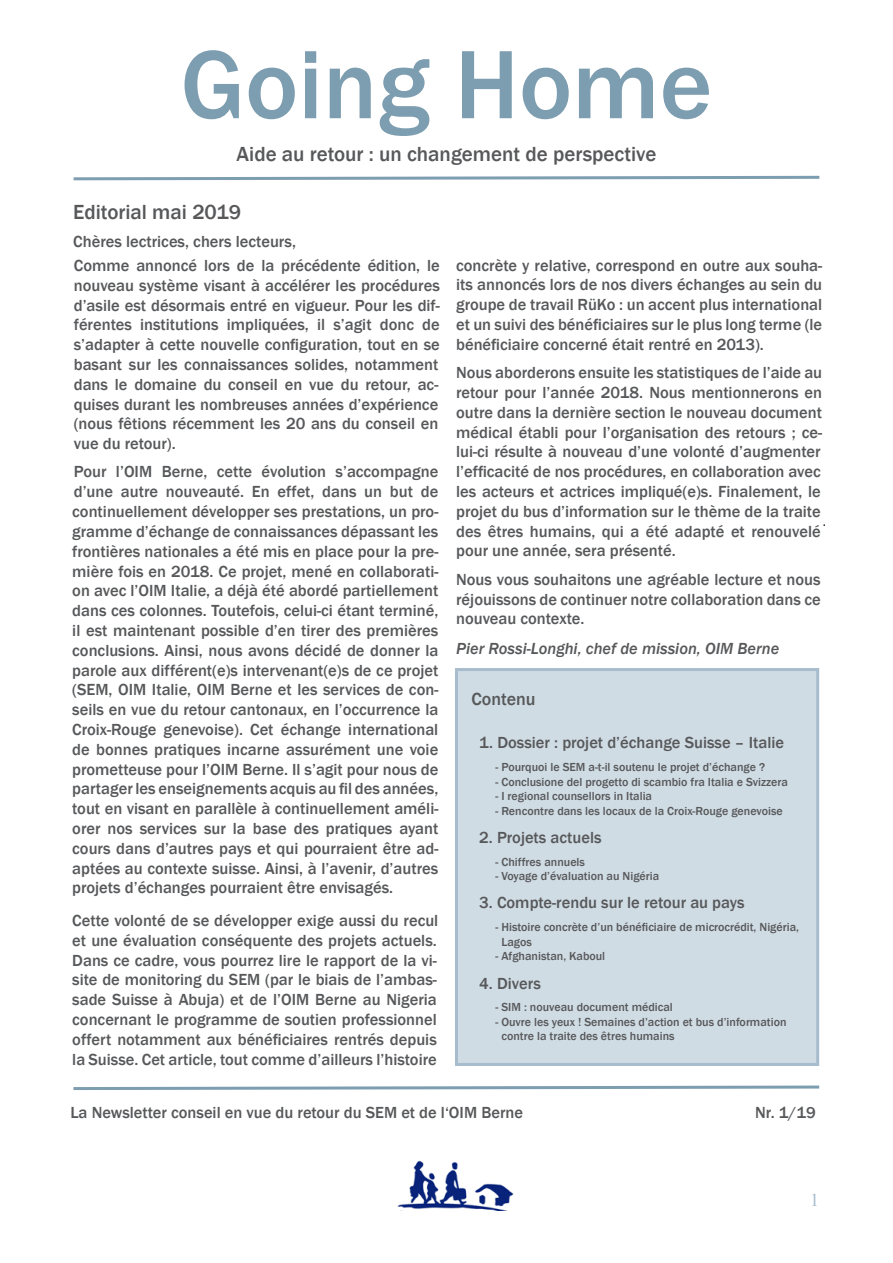
<style>
.page{position:relative;width:893px;height:1263px;background:#fff}
.page>*{position:absolute;margin:0;border:0;box-sizing:border-box;transform-origin:0 0}
.t1{font:500 100.5px "Franklin Gothic";color:#7d9db0}
.t2{font:500 21px "Franklin Gothic";color:#57585a}
.t3{font:500 18px "Franklin Gothic";color:#57585a}
.t4{font:18px "Times New Roman";color:#a7bccd}
.t5{font:500 16.5px/19.8px "Franklin Gothic";color:#57585a;text-align:justify}
.t6{font:italic 500 16.5px "Franklin Gothic";color:#57585a}
.t7{font:500 12px/14.4px "Franklin Gothic";color:#57585a}
</style>
<div class="page">
<img style="left:397px;top:1160px;width:117px;height:50px">
<svg style="left:73px;top:175px;width:747px;height:6px"></svg>
<svg style="left:73px;top:1085px;width:747px;height:5px"></svg>
<div style="left:456px;top:669px;width:362px;height:395px;background:#d0dce4"></div>
<div style="left:455px;top:668px;width:364px;height:398px;border:3px solid #a7bccd"></div>
<h1 class="t1" style="left:181px;top:23px;width:533px">Going Home</h1>
<p class="t2" style="left:237px;top:141px;width:421px">Aide au retour : un changement de perspective</p>
<p class="t2" style="left:73px;top:199px;width:169px">Editorial mai 2019</p>
<p class="t5" style="left:73px;top:232px;width:224px">Chères lectrices, chers lecteurs,</p>
<p class="t5" style="left:74px;top:256px;width:368px">Comme annoncé lors de la précédente édition, le nouveau système visant à accélérer les procédures d’asile est désormais entré en vigueur. Pour les dif&shy;férentes institutions impliquées, il s’agit donc de s’adapter à cette nouvelle configuration, tout en se basant sur les connaissances solides, notamment dans le domaine du conseil en vue du retour, ac&shy;quises durant les nombreuses années d’expérience (nous fêtions récemment les 20 ans du conseil en vue du retour).</p>
<p class="t5" style="left:72px;top:462px;width:368px">Pour l’OIM Berne, cette évolution s’accompagne d’une autre nouveauté. En effet, dans un but de continuellement développer ses prestations, un pro&shy;gramme d’échange de connaissances dépassant les frontières nationales a été mis en place pour la pre&shy;mière fois en 2018. Ce projet, mené en collaborati&shy;on avec l’OIM Italie, a déjà été abordé partiellement dans ces colonnes. Toutefois, celui-ci étant terminé, il est maintenant possible d’en tirer des premières conclusions. Ainsi, nous avons décidé de donner la parole aux différent(e)s intervenant(e)s de ce projet (SEM, OIM Italie, OIM Berne et les services de con&shy;seils en vue du retour cantonaux, en l’occurrence la Croix-Rouge genevoise). Cet échange international de bonnes pratiques incarne assurément une voie prometteuse pour l’OIM Berne. Il s’agit pour nous de partager les enseignements acquis au fil des années, tout en visant en parallèle à continuellement améli&shy;orer nos services sur la base des pratiques ayant cours dans d’autres pays et qui pourraient être ad&shy;aptées au contexte suisse. Ainsi, à l’avenir, d’autres projets d’échanges pourraient être envisagés.</p>
<p class="t5" style="left:72px;top:911px;width:368px">Cette volonté de se développer exige aussi du recul et une évaluation conséquente des projets actuels.<br>Dans ce cadre, vous pourrez lire le rapport de la vi&shy;site de monitoring du SEM (par le biais de l’ambas&shy;sade Suisse à Abuja) et de l’OIM Berne au Nigeria concernant le programme de soutien professionnel offert notamment aux bénéficiaires rentrés depuis la Suisse. Cet article, tout comme d’ailleurs l’histoire</p>
<p class="t5" style="left:456px;top:255px;width:368px">concrète y relative, correspond en outre aux souha&shy;its annoncés lors de nos divers échanges au sein du groupe de travail RüKo : un accent plus international et un suivi des bénéficiaires sur le plus long terme (le bénéficiaire concerné était rentré en 2013).</p>
<p class="t5" style="left:456px;top:363px;width:368px">Nous aborderons ensuite les statistiques de l’aide au retour pour l’année 2018. Nous mentionnerons en outre dans la dernière section le nouveau document médical établi pour l’organisation des retours ; ce&shy;lui-ci résulte à nouveau d’une volonté d’augmenter l’efficacité de nos procédures, en collaboration avec les acteurs et actrices impliqué(e)s. Finalement, le projet du bus d’information sur le thème de la traite des êtres humains, qui a été adapté et renouvelé pour une année, sera présenté.</p>
<p class="t5" style="left:456px;top:569px;width:366px">Nous vous souhaitons une agréable lecture et nous réjouissons de continuer notre collaboration dans ce nouveau contexte.</p>
<p class="t6" style="left:456px;top:638px;width:325px">Pier Rossi-Longhi, chef de mission, OIM Berne</p>
<p class="t3" style="left:471px;top:688px;width:66px">Contenu</p>
<p class="t5" style="left:479px;top:733px;width:306px">1. Dossier : projet d’échange Suisse – Italie</p>
<p class="t7" style="left:495px;top:760px;width:271px">- Pourquoi le SEM a-t-il soutenu le projet d’échange ?</p>
<p class="t7" style="left:495px;top:775px;width:294px">- Conclusione del progetto di scambio fra Italia e Svizzera</p>
<p class="t7" style="left:495px;top:789px;width:158px">- I regional counsellors in Italia</p>
<p class="t7" style="left:495px;top:803px;width:289px">- Rencontre dans les locaux de la Croix-Rouge genevoise</p>
<p class="t5" style="left:479px;top:828px;width:124px">2. Projets actuels</p>
<p class="t7" style="left:495px;top:855px;width:91px">- Chiffres annuels</p>
<p class="t7" style="left:495px;top:869px;width:165px">- Voyage d’évaluation au Nigéria</p>
<p class="t5" style="left:479px;top:893px;width:267px">3. Compte-rendu sur le retour au pays</p>
<p class="t7" style="left:501px;top:920px;width:299px;text-indent:-6px">- Histoire concrète d’un bénéficiaire de microcrédit, Nigéria,<br>Lagos</p>
<p class="t7" style="left:495px;top:949px;width:111px">- Afghanistan, Kaboul</p>
<p class="t5" style="left:479px;top:973px;width:63px">4. Divers</p>
<p class="t7" style="left:495px;top:1000px;width:179px">- SIM : nouveau document médical</p>
<p class="t7" style="left:501px;top:1015px;width:287px;text-indent:-6px">- Ouvre les yeux ! Semaines d’action et bus d’information contre la traite des êtres humains</p>
<p class="t5" style="left:70px;top:1103px;width:454px">La Newsletter conseil en vue du retour du SEM et de l‘OIM Berne</p>
<p class="t5" style="left:755px;top:1103px;width:62px">Nr. 1/19</p>
<p class="t4" style="left:810px;top:1187px;width:10px">1</p>
</div>
